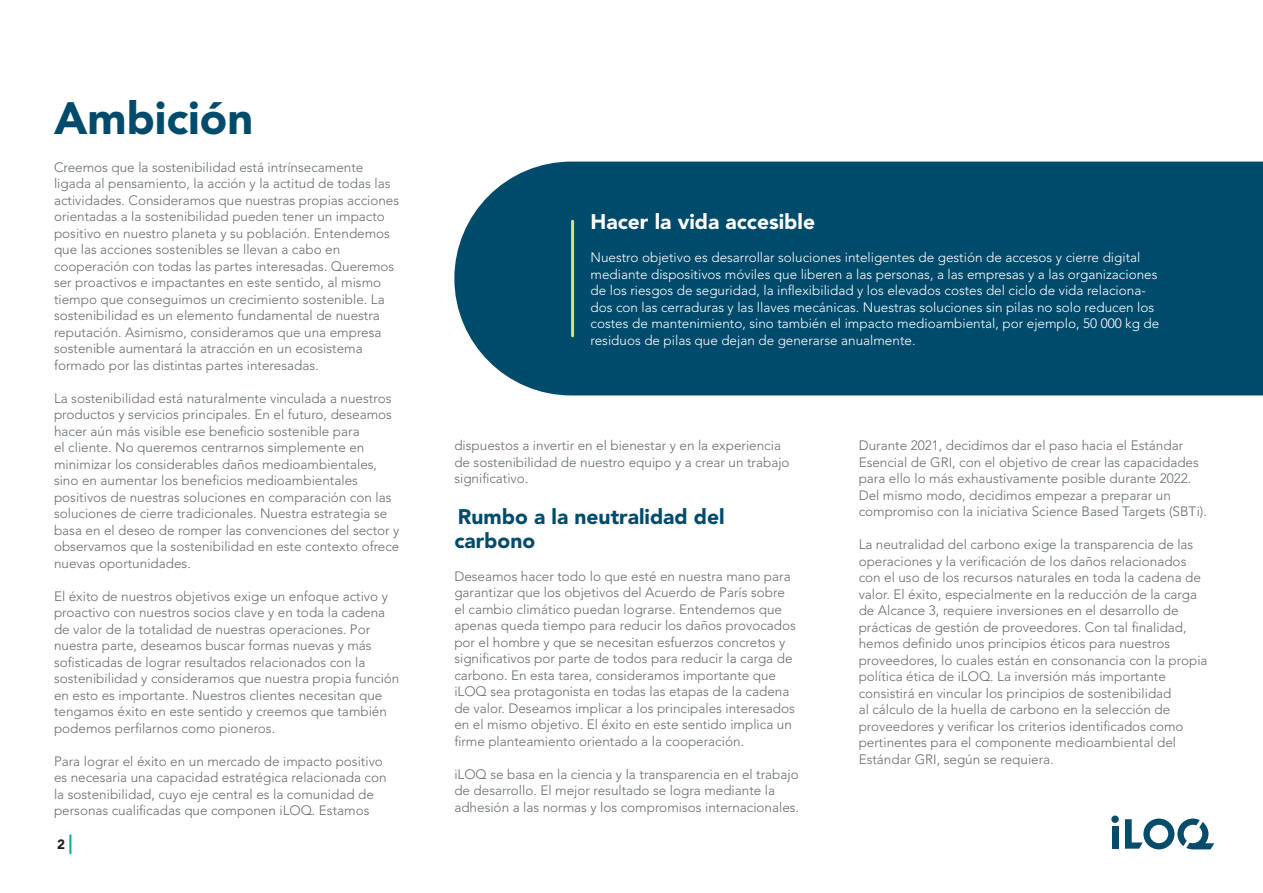
<style>
.page{position:relative;width:1263px;height:893px;background:#fff}
.page>*{position:absolute;margin:0;border:0;box-sizing:border-box;transform-origin:0 0}
.t1{font:900 45px "Avenir LT Pro";color:#004b6c}
.t2{font:900 21px/24px "Avenir LT Pro";color:#004b6c}
.t3{font:900 21px "Avenir LT Pro";color:#fff}
.t4{font:300 13.5px/16.5px "Avenir LT Pro";color:#656c6f}
.t5{font:300 13.5px/16.5px "Avenir LT Pro";color:#fff}
.t6{font:900 13.5px "Avenir LT Pro";color:#231f20}
</style>
<div class="page">
<div style="left:1112px;top:826px;width:6px;height:23px;background:#084c6c"></div>
<div style="left:1111px;top:815px;width:8px;height:8px;background:#084c6c;border-radius:50%"></div>
<svg style="left:1125px;top:818px;width:89px;height:31px"></svg>
<hr style="left:69px;top:834px;width:2px;height:20px;background:#0bb498">
<div style="left:454px;top:162px;width:809px;height:233px;background:#004b6c"></div>
<hr style="left:571px;top:221px;width:3px;height:115px;background:#d9e36c">
<p class="t1" style="left:54px;top:91px;width:201px">Ambición</p>
<p class="t4" style="left:54px;top:159px;width:347px">Creemos que la sostenibilidad está intrínsecamente ligada al pensamiento, la acción y la actitud de todas las actividades. Consideramos que nuestras propias acciones orientadas a la sostenibilidad pueden tener un impacto positivo en nuestro planeta y su población. Entendemos que las acciones sostenibles se llevan a cabo en cooperación con todas las partes interesadas. Queremos ser proactivos e impactantes en este sentido, al mismo tiempo que conseguimos un crecimiento sostenible. La sostenibilidad es un elemento fundamental de nuestra reputación. Asimismo, consideramos que una empresa sostenible aumentará la atracción en un ecosistema formado por las distintas partes interesadas.</p>
<p class="t4" style="left:54px;top:390px;width:347px">La sostenibilidad está naturalmente vinculada a nuestros productos y servicios principales. En el futuro, deseamos hacer aún más visible ese beneficio sostenible para<br>el cliente. No queremos centrarnos simplemente en minimizar los considerables daños medioambientales, sino en aumentar los beneficios medioambientales positivos de nuestras soluciones en comparación con las soluciones de cierre tradicionales. Nuestra estrategia se basa en el deseo de romper las convenciones del sector y observamos que la sostenibilidad en este contexto ofrece nuevas oportunidades.</p>
<p class="t4" style="left:54px;top:588px;width:347px">El éxito de nuestros objetivos exige un enfoque activo y proactivo con nuestros socios clave y en toda la cadena de valor de la totalidad de nuestras operaciones. Por nuestra parte, deseamos buscar formas nuevas y más sofisticadas de lograr resultados relacionados con la sostenibilidad y consideramos que nuestra propia función en esto es importante. Nuestros clientes necesitan que tengamos éxito en este sentido y creemos que también podemos perfilarnos como pioneros.</p>
<p class="t4" style="left:54px;top:753px;width:334px">Para lograr el éxito en un mercado de impacto positivo es necesaria una capacidad estratégica relacionada con la sostenibilidad, cuyo eje central es la comunidad de personas cualificadas que componen iLOQ. Estamos</p>
<p class="t6" style="left:57px;top:836px;width:9px">2</p>
<p class="t3" style="left:590px;top:209px;width:226px">Hacer la vida accesible</p>
<p class="t5" style="left:590px;top:250px;width:570px">Nuestro objetivo es desarrollar soluciones inteligentes de gestión de accesos y cierre digital mediante dispositivos móviles que liberen a las personas, a las empresas y a las organizaciones de los riesgos de seguridad, la inflexibilidad y los elevados costes del ciclo de vida relaciona&shy;dos con las cerraduras y las llaves mecánicas. Nuestras soluciones sin pilas no solo reducen los costes de mantenimiento, sino también el impacto medioambiental, por ejemplo, 50 000 kg de residuos de pilas que dejan de generarse anualmente.</p>
<p class="t4" style="left:454px;top:437px;width:337px">dispuestos a invertir en el bienestar y en la experiencia de sostenibilidad de nuestro equipo y a crear un trabajo significativo.</p>
<p class="t2" style="left:454px;top:504px;width:272px">Rumbo a la neutralidad del carbono</p>
<p class="t4" style="left:454px;top:568px;width:343px">Deseamos hacer todo lo que esté en nuestra mano para garantizar que los objetivos del Acuerdo de París sobre el cambio climático puedan lograrse. Entendemos que apenas queda tiempo para reducir los daños provocados por el hombre y que se necesitan esfuerzos concretos y significativos por parte de todos para reducir la carga de carbono. En esta tarea, consideramos importante que iLOQ sea protagonista en todas las etapas de la cadena de valor. Deseamos implicar a los principales interesados en el mismo objetivo. El éxito en este sentido implica un firme planteamiento orientado a la cooperación.</p>
<p class="t4" style="left:454px;top:766px;width:346px">iLOQ se basa en la ciencia y la transparencia en el trabajo de desarrollo. El mejor resultado se logra mediante la adhesión a las normas y los compromisos internacionales.</p>
<p class="t4" style="left:859px;top:437px;width:350px">Durante 2021, decidimos dar el paso hacia el Estándar Esencial de GRI, con el objetivo de crear las capacidades para ello lo más exhaustivamente posible durante 2022.<br>Del mismo modo, decidimos empezar a preparar un compromiso con la iniciativa Science Based Targets (SBTi).</p>
<p class="t4" style="left:859px;top:536px;width:350px">La neutralidad del carbono exige la transparencia de las operaciones y la verificación de los daños relacionados con el uso de los recursos naturales en toda la cadena de valor. El éxito, especialmente en la reducción de la carga de Alcance 3, requiere inversiones en el desarrollo de prácticas de gestión de proveedores. Con tal finalidad, hemos definido unos principios éticos para nuestros proveedores, lo cuales están en consonancia con la propia política ética de iLOQ. La inversión más importante consistirá en vincular los principios de sostenibilidad<br>al cálculo de la huella de carbono en la selección de proveedores y verificar los criterios identificados como pertinentes para el componente medioambiental del Estándar GRI, según se requiera.</p>
</div>
